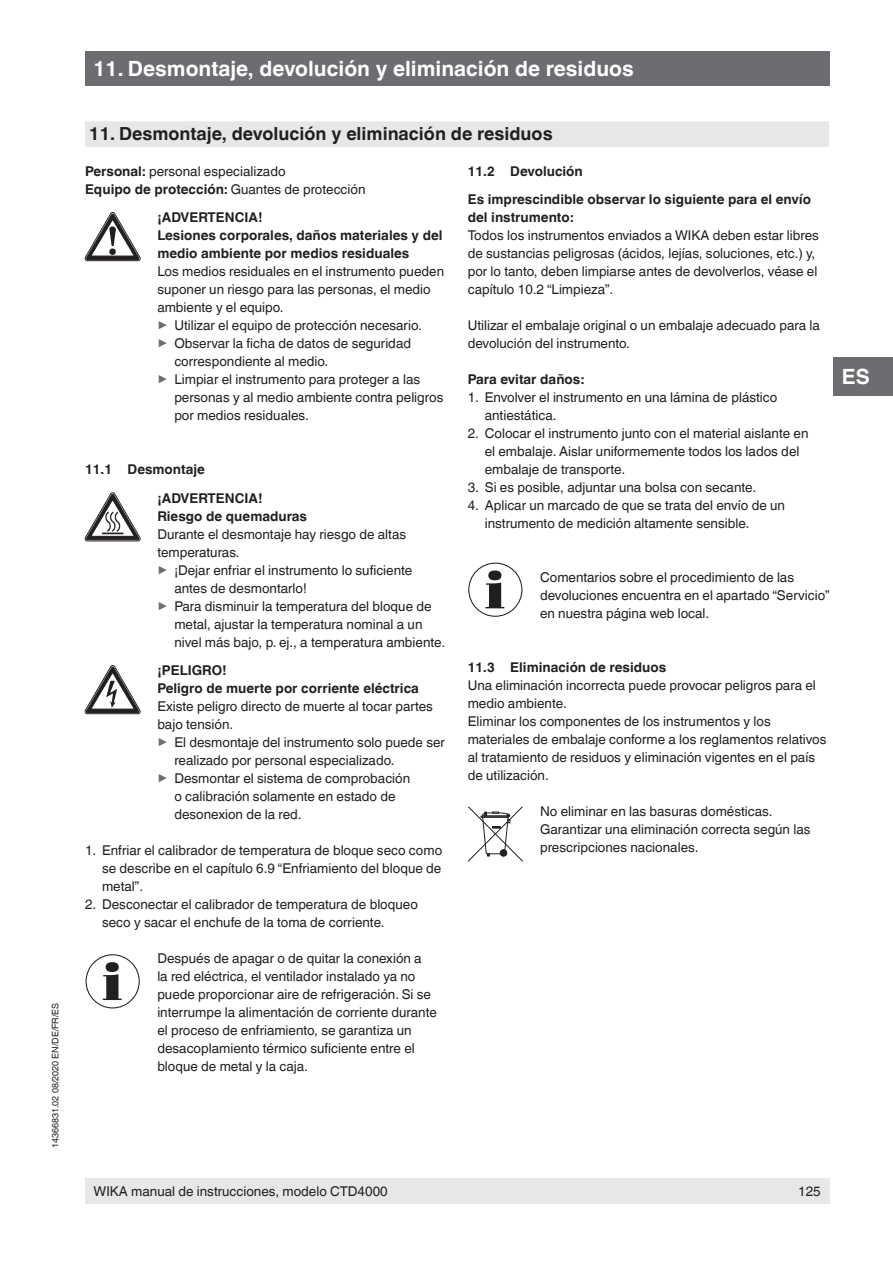
<style>
.page{position:relative;width:893px;height:1263px;background:#fff}
.page>*{position:absolute;margin:0;border:0;box-sizing:border-box;transform-origin:0 0}
.OI-Kopf{font:700 21px "Helvetica World";color:#fff}
.t1{font:700 18px "Helvetica World";color:#231f20}
.Gefahrensymbole{font:13.5px/18px "Helvetica World";color:#231f20}
.Running_text{font:13.5px/18px "Helvetica World";color:#231f20}
.Gefahrensymbole_Bold{font:700 13.5px/18px "Helvetica World";color:#231f20}
.Subheadline2{font:700 13.5px/18px "Helvetica World";color:#231f20}
.Running_text-2{font:700 13.5px "Helvetica World";color:#231f20}
.t2{font:9px "Helvetica World";color:#231f20}
.s1{font-weight:700}
.s2{font-weight:400}
.s3{font-size:13.35px;color:#6c6d70}
</style>
<div class="page">
<div style="left:85px;top:1178px;width:744px;height:25px;background:#e6e7e9"></div>
<div style="left:85px;top:51px;width:744px;height:34px;background:#6c6d70"></div>
<div style="left:833px;top:357px;width:60px;height:38px;background:#6c6d70"></div>
<div style="left:85px;top:121px;width:744px;height:26px;background:#e6e7e9"></div>
<svg style="left:85px;top:212px;width:55px;height:49px"></svg>
<svg style="left:85px;top:493px;width:55px;height:48px"></svg>
<svg style="left:85px;top:665px;width:55px;height:49px"></svg>
<svg style="left:103px;top:962px;width:19px;height:38px"></svg>
<div style="left:86px;top:954px;width:54px;height:54px;border:1px solid #231f20;border-radius:50%"></div>
<svg style="left:486px;top:570px;width:18px;height:38px"></svg>
<div style="left:468px;top:563px;width:54px;height:54px;border:1px solid #231f20;border-radius:50%"></div>
<svg style="left:468px;top:806px;width:55px;height:55px"></svg>
<p class="t2" style="left:50px;top:1148px;width:147px;rotate:-90deg">14366831.02 08/2020 EN/DE/FR/ES</p>
<p class="OI-Kopf" style="left:94px;top:56px;width:542px">11. Desmontaje, devolución y eliminación de residuos</p>
<p class="t1" style="left:89px;top:124px;width:465px">11. Desmontaje, devolución y eliminación de residuos</p>
<p class="Running_text" style="left:85px;top:162px;width:202px"><span class="s1">Personal:</span> personal especializado</p>
<p class="Running_text-2" style="left:85px;top:181px;width:282px">Equipo de protección: <span class="s2">Guantes de protección</span></p>
<p class="Gefahrensymbole_Bold" style="left:157px;top:208px;width:107px">¡ADVERTENCIA!</p>
<p class="Gefahrensymbole_Bold" style="left:157px;top:226px;width:287px">Lesiones corporales, daños materiales y del medio ambiente por medios residuales</p>
<p class="Gefahrensymbole" style="left:157px;top:262px;width:288px">Los medios residuales en el instrumento pueden suponer un riesgo para las personas, el medio ambiente y el equipo.</p>
<p class="Gefahrensymbole" style="left:157px;top:316px;width:266px"><span class="s3">▶</span> Utilizar el equipo de protección necesario.</p>
<p class="Gefahrensymbole" style="left:174px;top:334px;width:238px;text-indent:-17px"><span class="s3">▶</span> Observar la ficha de datos de seguridad correspondiente al medio.</p>
<p class="Gefahrensymbole" style="left:174px;top:370px;width:271px;text-indent:-17px"><span class="s3">▶</span> Limpiar el instrumento para proteger a las personas y al medio ambiente contra peligros por medios residuales.</p>
<p class="Gefahrensymbole_Bold" style="left:468px;top:162px;width:117px">11.2 Devolución</p>
<p class="Subheadline2" style="left:468px;top:190px;width:345px">Es imprescindible observar lo siguiente para el envío del instrumento:</p>
<p class="Running_text" style="left:468px;top:226px;width:353px">Todos los instrumentos enviados a WIKA deben estar libres de sustancias peligrosas (ácidos, lejías, soluciones, etc.) y, por lo tanto, deben limpiarse antes de devolverlos, véase el capítulo 10.2 “Limpieza”.</p>
<p class="Running_text" style="left:468px;top:316px;width:354px">Utilizar el embalaje original o un embalaje adecuado para la devolución del instrumento.</p>
<p class="Subheadline2" style="left:468px;top:370px;width:118px">Para evitar daños:</p>
<p class="Gefahrensymbole" style="left:485px;top:388px;width:294px;text-indent:-17px">1. Envolver el instrumento en una lámina de plástico antiestática.</p>
<p class="Gefahrensymbole" style="left:485px;top:424px;width:325px;text-indent:-17px">2. Colocar el instrumento junto con el material aislante en el embalaje. Aislar uniformemente todos los lados del embalaje de transporte.</p>
<p class="Gefahrensymbole" style="left:468px;top:478px;width:290px">3. Si es posible, adjuntar una bolsa con secante.</p>
<p class="Gefahrensymbole" style="left:485px;top:496px;width:302px;text-indent:-17px">4. Aplicar un marcado de que se trata del envío de un instrumento de medición altamente sensible.</p>
<p class="Gefahrensymbole_Bold" style="left:85px;top:460px;width:121px">11.1 Desmontaje</p>
<p class="Gefahrensymbole_Bold" style="left:157px;top:489px;width:107px">¡ADVERTENCIA!</p>
<p class="Gefahrensymbole_Bold" style="left:157px;top:507px;width:151px">Riesgo de quemaduras</p>
<p class="Gefahrensymbole" style="left:157px;top:525px;width:250px">Durante el desmontaje hay riesgo de altas temperaturas.</p>
<p class="Gefahrensymbole" style="left:174px;top:561px;width:240px;text-indent:-17px"><span class="s3">▶</span> ¡Dejar enfriar el instrumento lo suficiente antes de desmontarlo!</p>
<p class="Gefahrensymbole" style="left:174px;top:597px;width:272px;text-indent:-17px"><span class="s3">▶</span> Para disminuir la temperatura del bloque de metal, ajustar la temperatura nominal a un nivel más bajo, p. ej., a temperatura ambiente.</p>
<p class="Gefahrensymbole_Bold" style="left:157px;top:661px;width:71px">¡PELIGRO!</p>
<p class="Gefahrensymbole_Bold" style="left:157px;top:679px;width:263px">Peligro de muerte por corriente eléctrica</p>
<p class="Gefahrensymbole" style="left:157px;top:697px;width:277px">Existe peligro directo de muerte al tocar partes bajo tensión.</p>
<p class="Gefahrensymbole" style="left:174px;top:733px;width:272px;text-indent:-17px"><span class="s3">▶</span> El desmontaje del instrumento solo puede ser realizado por personal especializado.</p>
<p class="Gefahrensymbole" style="left:174px;top:769px;width:237px;text-indent:-17px"><span class="s3">▶</span> Desmontar el sistema de comprobación o calibración solamente en estado de desonexion de la red.</p>
<p class="Gefahrensymbole" style="left:102px;top:841px;width:342px;text-align:justify;text-indent:-17px">1. Enfriar el calibrador de temperatura de bloque seco como se describe en el capítulo 6.9 “Enfriamiento del bloque de metal”.</p>
<p class="Gefahrensymbole" style="left:102px;top:895px;width:317px;text-indent:-17px">2. Desconectar el calibrador de temperatura de bloqueo seco y sacar el enchufe de la toma de corriente.</p>
<p class="Gefahrensymbole" style="left:157px;top:949px;width:281px">Después de apagar o de quitar la conexión a<br>la red eléctrica, el ventilador instalado ya no puede proporcionar aire de refrigeración. Si se interrumpe la alimentación de corriente durante el proceso de enfriamiento, se garantiza un desacoplamiento térmico suficiente entre el bloque de metal y la caja.</p>
<p class="Gefahrensymbole" style="left:540px;top:568px;width:291px">Comentarios sobre el procedimiento de las devoluciones encuentra en el apartado “Servicio” en nuestra página web local.</p>
<p class="Gefahrensymbole_Bold" style="left:468px;top:658px;width:200px">11.3 Eliminación de residuos</p>
<p class="Running_text" style="left:468px;top:676px;width:350px">Una eliminación incorrecta puede provocar peligros para el medio ambiente.</p>
<p class="Running_text" style="left:468px;top:712px;width:360px">Eliminar los componentes de los instrumentos y los materiales de embalaje conforme a los reglamentos relativos al tratamiento de residuos y eliminación vigentes en el país de utilización.</p>
<p class="Gefahrensymbole" style="left:540px;top:802px;width:272px">No eliminar en las basuras domésticas.<br>Garantizar una eliminación correcta según las prescripciones nacionales.</p>
<h1 class="OI-Kopf" style="left:842px;top:364px;width:29px">ES</h1>
<p class="Gefahrensymbole" style="left:94px;top:1182px;width:296px">WIKA manual de instrucciones, modelo CTD4000</p>
<p class="Gefahrensymbole" style="left:798px;top:1182px;width:24px">125</p>
</div>
